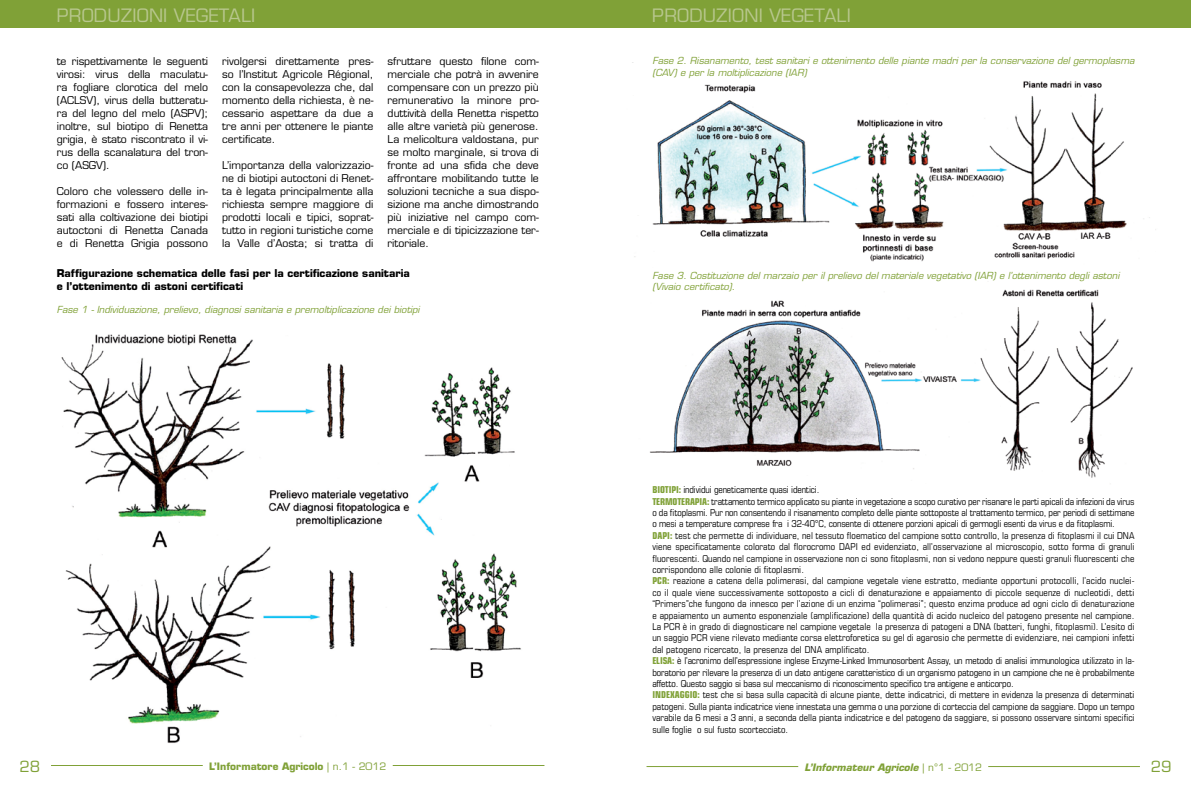
<style>
.page{position:relative;width:1191px;height:794px;background:#fff}
.page>*{position:absolute;margin:0;border:0;box-sizing:border-box;transform-origin:0 0}
.t1{font:18px "Eurostile";letter-spacing:.01em;color:#b8c78e}
.t2{font:15px "Eurostile";color:#80a137}
.t3{font:10.5px/13px "Eurostile";color:#000;text-align:justify}
.t4{font:700 10.5px/13px "Eurostile";color:#000}
.t5{font:700 10px "Eurostile";color:#80a137}
.t6{font:italic 700 10px "Eurostile";color:#80a137}
.t7{font:condensed 9.5px/11.4px "Eurostile";letter-spacing:.01em;color:#000}
.t8{font:italic 9.5px/11.4px "Eurostile";color:#80a137}
.t9{font:700 condensed 9.5px "Eurostile";color:#80a137}
.s1{font-weight:700;color:#80a137}
.s2{font-weight:400}
.s3{font-weight:400;font-style:normal}
</style>
<div class="page">
<hr style="left:393px;top:765px;width:151px;height:1px;background:#80a137">
<hr style="left:51px;top:765px;width:152px;height:1px;background:#80a137">
<hr style="left:988px;top:766px;width:152px;height:1px;background:#80a137">
<hr style="left:646px;top:766px;width:152px;height:1px;background:#80a137">
<div style="left:0;top:0;width:595px;height:27px;background:#80a137"></div>
<div style="left:595px;top:0;width:596px;height:27px;background:#80a137"></div>
<img style="left:61px;top:334px;width:460px;height:409px">
<img style="left:632px;top:62px;width:524px;height:200px">
<img style="left:650px;top:276px;width:483px;height:202px">
<h1 class="t1" style="left:57px;top:4px;width:197px">produzioni vegetali</h1>
<h1 class="t1" style="left:652px;top:4px;width:197px">produzioni vegetali</h1>
<p class="t3" style="left:222px;top:55px;width:153px">rivolgersi direttamente pres&shy;so l’Institut Agricole Régional, con la consapevolezza che, dal momento della richiesta, è ne&shy;cessario aspettare da due a tre anni per ottenere le piante certificate.</p>
<p class="t3" style="left:222px;top:159px;width:153px">L’importanza della valorizzazio&shy;ne di biotipi autoctoni di Renet&shy;ta è legata principalmente alla richiesta sempre maggiore di prodotti locali e tipici, soprat&shy;tutto in regioni turistiche come la Valle d’Aosta; si tratta di</p>
<p class="t8" style="left:652px;top:55px;width:483px">Fase 2. Risanamento, test sanitari e ottenimento delle piante madri per la conservazione del germoplasma (CAV) e per la moltiplicazione (IAR)</p>
<p class="t3" style="left:387px;top:55px;width:153px">sfruttare questo filone com&shy;merciale che potrà in avvenire compensare con un prezzo più remunerativo la minore pro&shy;duttività della Renetta rispetto alle altre varietà più generose.<br>La melicoltura valdostana, pur se molto marginale, si trova di fronte ad una sfida che deve affrontare mobilitando tutte le soluzioni tecniche a sua dispo&shy;sizione ma anche dimostrando più iniziative nel campo com&shy;merciale e di tipicizzazione ter&shy;ritoriale.</p>
<p class="t4" style="left:57px;top:266px;width:354px">Raffigurazione schematica delle fasi per la certificazione sanitaria e l’ottenimento di astoni certificati</p>
<p class="t8" style="left:57px;top:303px;width:364px">Fase 1 - Individuazione, prelievo, diagnosi sanitaria e premoltiplicazione dei biotipi</p>
<p class="t3" style="left:57px;top:55px;width:153px">te rispettivamente le seguenti virosi: virus della maculatu&shy;ra fogliare clorotica del melo (ACLSV), virus della butteratu&shy;ra del legno del melo (ASPV); inoltre, sul biotipo di Renetta grigia, è stato riscontrato il vi&shy;rus della scanalatura del tron&shy;co (ASGV).</p>
<p class="t3" style="left:57px;top:185px;width:153px">Coloro che volessero delle in&shy;formazioni e fossero interes&shy;sati alla coltivazione dei biotipi autoctoni di Renetta Canada e di Renetta Grigia possono</p>
<p class="t8" style="left:652px;top:269px;width:468px">Fase 3. Costituzione del marzaio per il prelievo del materiale vegetativo (IAR) e l’ottenimento degli astoni (Vivaio certificato).</p>
<p class="t9" style="left:652px;top:484px;width:5px">BIOTI</p>
<p class="t7" style="left:652px;top:484px;width:483px;text-indent:19px"><span class="s1">PI:</span> individui geneticamente quasi identici.<br><span class="s1">TERMOTERAPIA:</span> trattamento termico applicato su piante in vegetazione a scopo curativo per risanare le parti apicali da infezioni da virus o da fitoplasmi. Pur non consentendo il risanamento completo delle piante sottoposte al trattamento termico, per periodi di settimane o mesi a temperature comprese fra i 32-40°C, consente di ottenere porzioni apicali di germogli esenti da virus e da fitoplasmi.<br><span class="s1">DAPI:</span> test che permette di individuare, nel tessuto floematico del campione sotto controllo, la presenza di fitoplasmi il cui DNA viene specificatamente colorato dal florocromo DAPI ed evidenziato, all’osservazione al microscopio, sotto forma di granuli fluorescenti. Quando nel campione in osservazione non ci sono fitoplasmi, non si vedono neppure questi granuli fluorescenti che corrispondono alle colonie di fitoplasmi.<br><span class="s1">PCR:</span> reazione a catena della polimerasi, dal campione vegetale viene estratto, mediante opportuni protocolli, l’acido nuclei&shy;co il quale viene successivamente sottoposto a cicli di denaturazione e appaiamento di piccole sequenze di nucleotidi, detti “Primers”che fungono da innesco per l’azione di un enzima “polimerasi”; questo enzima produce ad ogni ciclo di denaturazione e appaiamento un aumento esponenziale (amplificazione) della quantità di acido nucleico del patogeno presente nel campione.<br>La PCR è in grado di diagnosticare nel campione vegetale la presenza di patogeni a DNA (batteri, funghi, fitoplasmi). L’esito di un saggio PCR viene rilevato mediante corsa elettroforetica su gel di agarosio che permette di evidenziare, nei campioni infetti dal patogeno ricercato, la presenza del DNA amplificato.</p>
<p class="t9" style="left:652px;top:655px;width:9px">ELISA</p>
<p class="t7" style="left:652px;top:655px;width:483px;text-indent:20px"><span class="s1">:</span> è l’acronimo dell’espressione inglese Enzyme-Linked Immunosorbent Assay, un metodo di analisi immunologica utilizzato in la&shy;boratorio per rilevare la presenza di un dato antigene caratteristico di un organismo patogeno in un campione che ne è probabilmente affetto. Questo saggio si basa sul meccanismo di riconoscimento specifico tra antigene e anticorpo.<br><span class="s1">INDEXAGGIO:</span> test che si basa sulla capacità di alcune piante, dette indicatrici, di mettere in evidenza la presenza di determinati patogeni. Sulla pianta indicatrice viene innestata una gemma o una porzione di corteccia del campione da saggiare. Dopo un tempo varabile da 6 mesi a 3 anni, a seconda della pianta indicatrice e del patogeno da saggiare, si possono osservare sintomi specifici sulle foglie o sul fusto scortecciato.</p>
<h2 class="t2" style="left:19px;top:757px;width:22px">28</h2>
<h2 class="t2" style="left:1150px;top:757px;width:22px">29</h2>
<p class="t5" style="left:209px;top:760px;width:178px">L’Informatore Agricolo <span class="s2">| n.1 - 2012</span></p>
<p class="t6" style="left:804px;top:761px;width:179px">L’Informateur Agricole <span class="s3">| n°1 - 2012</span></p>
</div>
